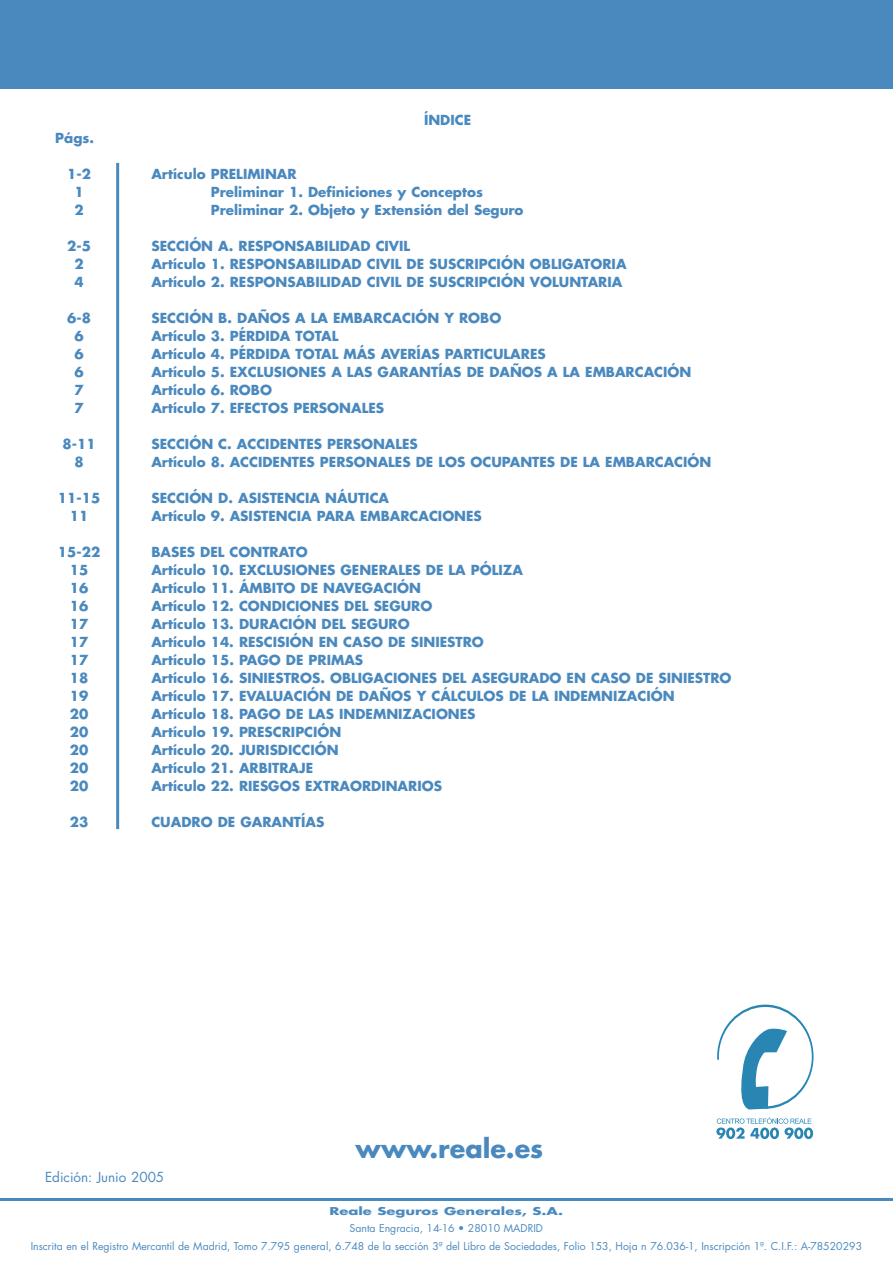
<style>
.page{position:relative;width:893px;height:1263px;background:#fff}
.page>*{position:absolute;margin:0;border:0;box-sizing:border-box;transform-origin:0 0}
.t1{font:700 25.5px "Futura";color:#4a89be}
.t2{font:700 13.5px "Futura";color:#4a89be}
.t3{font:13.5px "Futura";color:#4a89be}
.t4{font:10.5px/17.2px "Futura";color:#4a89be;text-align:center}
.t5{font:700 10.5px "Futura";color:#4a89be;scale:1.4 1}
</style>
<div class="page">
<hr style="left:116px;top:163px;width:3px;height:666px;background:#4a89be">
<svg style="left:716px;top:1117px;width:97px;height:22px"></svg>
<svg style="left:717px;top:1004px;width:97px;height:106px"></svg>
<div style="left:0;top:0;width:893px;height:88px;background:#4a89be"></div>
<hr style="left:0;top:1198px;width:893px;height:3px;background:#4a89be">
<p class="t2" style="left:424px;top:114px;width:49px">ÍNDICE</p>
<p class="t2" style="left:55px;top:132px;width:40px">Págs.</p>
<p class="t2" style="left:67px;top:168px;width:25px">1-2</p>
<p class="t2" style="left:151px;top:168px;width:147px">Artículo PRELIMINAR</p>
<p class="t2" style="left:74px;top:186px;width:11px">1</p>
<p class="t2" style="left:211px;top:186px;width:273px">Preliminar 1. Definiciones y Conceptos</p>
<p class="t2" style="left:74px;top:204px;width:11px">2</p>
<p class="t2" style="left:211px;top:204px;width:314px">Preliminar 2. Objeto y Extensión del Seguro</p>
<p class="t2" style="left:67px;top:240px;width:25px">2-5</p>
<p class="t2" style="left:151px;top:240px;width:260px">SECCIÓN A. RESPONSABILIDAD CIVIL</p>
<p class="t2" style="left:74px;top:258px;width:11px">2</p>
<p class="t2" style="left:151px;top:258px;width:477px">Artículo 1. RESPONSABILIDAD CIVIL DE SUSCRIPCIÓN OBLIGATORIA</p>
<p class="t2" style="left:74px;top:276px;width:11px">4</p>
<p class="t2" style="left:151px;top:276px;width:472px">Artículo 2. RESPONSABILIDAD CIVIL DE SUSCRIPCIÓN VOLUNTARIA</p>
<p class="t2" style="left:67px;top:312px;width:25px">6-8</p>
<p class="t2" style="left:151px;top:312px;width:351px">SECCIÓN B. DAÑOS A LA EMBARCACIÓN Y ROBO</p>
<p class="t2" style="left:74px;top:330px;width:11px">6</p>
<p class="t2" style="left:151px;top:330px;width:188px">Artículo 3. PÉRDIDA TOTAL</p>
<p class="t2" style="left:74px;top:348px;width:11px">6</p>
<p class="t2" style="left:151px;top:348px;width:396px">Artículo 4. PÉRDIDA TOTAL MÁS AVERÍAS PARTICULARES</p>
<p class="t2" style="left:74px;top:366px;width:11px">6</p>
<p class="t2" style="left:151px;top:366px;width:542px">Artículo 5. EXCLUSIONES A LAS GARANTÍAS DE DAÑOS A LA EMBARCACIÓN</p>
<p class="t2" style="left:74px;top:384px;width:11px">7</p>
<p class="t2" style="left:151px;top:384px;width:122px">Artículo 6. ROBO</p>
<p class="t2" style="left:74px;top:402px;width:11px">7</p>
<p class="t2" style="left:151px;top:402px;width:234px">Artículo 7. EFECTOS PERSONALES</p>
<p class="t2" style="left:63px;top:438px;width:35px">8-11</p>
<p class="t2" style="left:151px;top:438px;width:268px">SECCIÓN C. ACCIDENTES PERSONALES</p>
<p class="t2" style="left:74px;top:456px;width:11px">8</p>
<p class="t2" style="left:151px;top:456px;width:562px">Artículo 8. ACCIDENTES PERSONALES DE LOS OCUPANTES DE LA EMBARCACIÓN</p>
<p class="t2" style="left:58px;top:492px;width:44px">11-15</p>
<p class="t2" style="left:151px;top:492px;width:239px">SECCIÓN D. ASISTENCIA NÁUTICA</p>
<p class="t2" style="left:70px;top:510px;width:20px">11</p>
<p class="t2" style="left:151px;top:510px;width:332px">Artículo 9. ASISTENCIA PARA EMBARCACIONES</p>
<p class="t2" style="left:58px;top:546px;width:44px">15-22</p>
<p class="t2" style="left:151px;top:546px;width:158px">BASES DEL CONTRATO</p>
<p class="t2" style="left:70px;top:564px;width:20px">15</p>
<p class="t2" style="left:151px;top:564px;width:373px">Artículo 10. EXCLUSIONES GENERALES DE LA PÓLIZA</p>
<p class="t2" style="left:70px;top:582px;width:20px">16</p>
<p class="t2" style="left:151px;top:582px;width:271px">Artículo 11. ÁMBITO DE NAVEGACIÓN</p>
<p class="t2" style="left:70px;top:600px;width:20px">16</p>
<p class="t2" style="left:151px;top:600px;width:283px">Artículo 12. CONDICIONES DEL SEGURO</p>
<p class="t2" style="left:70px;top:618px;width:20px">17</p>
<p class="t2" style="left:151px;top:618px;width:260px">Artículo 13. DURACIÓN DEL SEGURO</p>
<p class="t2" style="left:70px;top:636px;width:20px">17</p>
<p class="t2" style="left:151px;top:636px;width:334px">Artículo 14. RESCISIÓN EN CASO DE SINIESTRO</p>
<p class="t2" style="left:70px;top:654px;width:20px">17</p>
<p class="t2" style="left:151px;top:654px;width:213px">Artículo 15. PAGO DE PRIMAS</p>
<p class="t2" style="left:70px;top:672px;width:20px">18</p>
<p class="t2" style="left:151px;top:672px;width:582px">Artículo 16. SINIESTROS. OBLIGACIONES DEL ASEGURADO EN CASO DE SINIESTRO</p>
<p class="t2" style="left:70px;top:690px;width:20px">19</p>
<p class="t2" style="left:151px;top:690px;width:525px">Artículo 17. EVALUACIÓN DE DAÑOS Y CÁLCULOS DE LA INDEMNIZACIÓN</p>
<p class="t2" style="left:70px;top:708px;width:20px">20</p>
<p class="t2" style="left:151px;top:708px;width:326px">Artículo 18. PAGO DE LAS INDEMNIZACIONES</p>
<p class="t2" style="left:70px;top:726px;width:20px">20</p>
<p class="t2" style="left:151px;top:726px;width:191px">Artículo 19. PRESCRIPCIÓN</p>
<p class="t2" style="left:70px;top:744px;width:20px">20</p>
<p class="t2" style="left:151px;top:744px;width:189px">Artículo 20. JURISDICCIÓN</p>
<p class="t2" style="left:70px;top:762px;width:20px">20</p>
<p class="t2" style="left:151px;top:762px;width:163px">Artículo 21. ARBITRAJE</p>
<p class="t2" style="left:70px;top:780px;width:20px">20</p>
<p class="t2" style="left:151px;top:780px;width:292px">Artículo 22. RIESGOS EXTRAORDINARIOS</p>
<p class="t2" style="left:70px;top:816px;width:20px">23</p>
<p class="t2" style="left:151px;top:816px;width:174px">CUADRO DE GARANTÍAS</p>
<p class="t3" style="left:45px;top:1171px;width:121px">Edición: Junio 2005</p>
<h1 class="t1" style="left:356px;top:1137px;width:189px">www.reale.es</h1>
<p class="t5" style="left:329px;top:1206px;width:168px">Reale Seguros Generales, S.A.</p>
<p class="t4" style="left:31px;top:1221px;width:833px">Santa Engracia, 14-16 • 28010 MADRID<br>Inscrita en el Registro Mercantil de Madrid, Tomo 7.795 general, 6.748 de la sección 3ª del Libro de Sociedades, Folio 153, Hoja n 76.036-1, Inscripción 1ª. C.I.F.: A-78520293</p>
</div>
